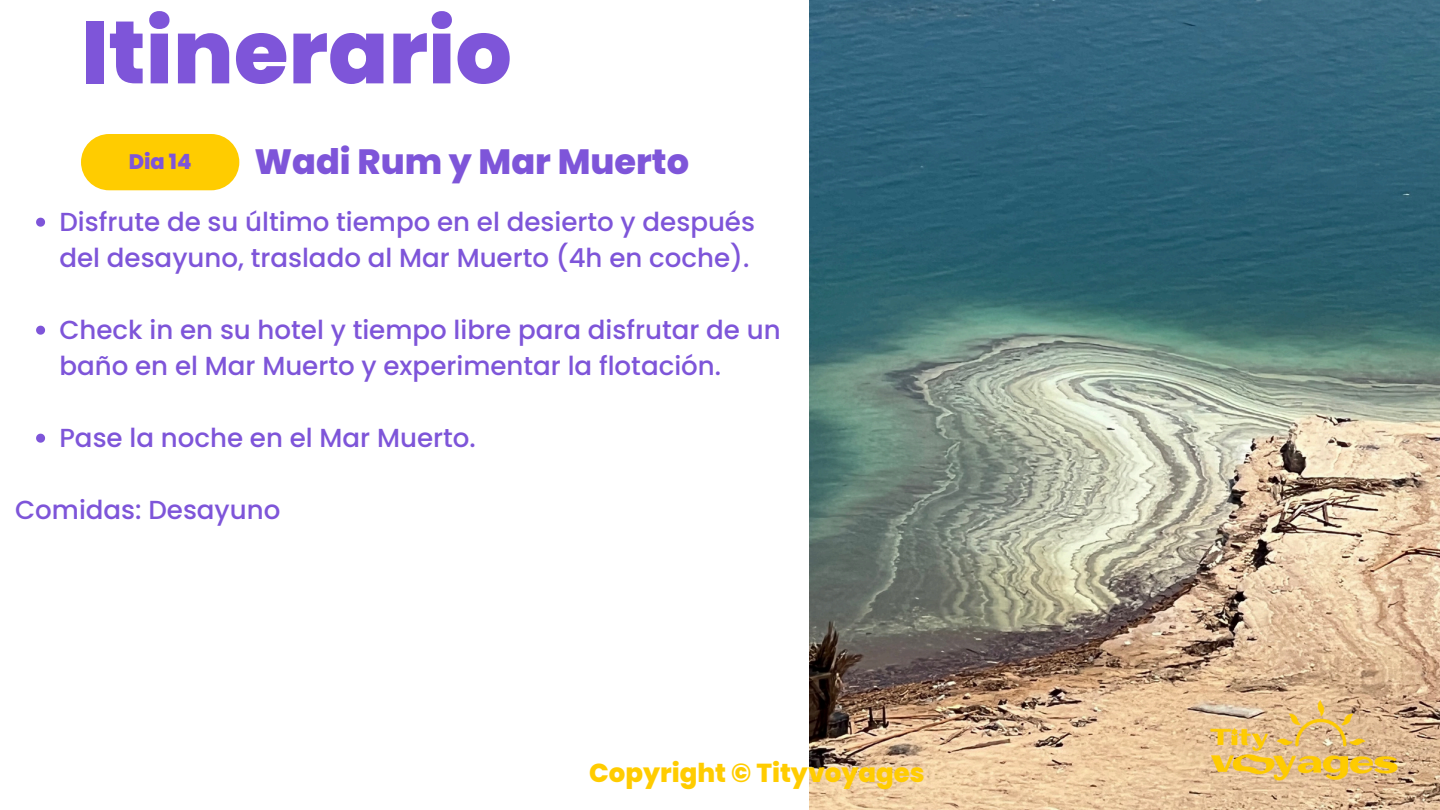
<style>
.page{position:relative;width:1440px;height:810px;background:#fff}
.page>*{position:absolute;margin:0;border:0;box-sizing:border-box;transform-origin:0 0}
.t1{font:800 88.7px "Poppins";color:#7e55d9}
.t2{font:800 35.1px "Poppins";color:#7e55d9}
.t3{font:500 26.1px/36px "Poppins";color:#7e55d9}
.t4{font:800 26px "Poppins";color:#fc0}
.t5{font:800 21px "Poppins";color:#7e55d9}
</style>
<div class="page">
<div style="left:81px;top:134px;width:158px;height:56px;background:#fc0;border-radius:28px"></div>
<img style="left:809px;top:0;width:631px;height:810px">
<img style="left:1198px;top:691px;width:212px;height:99px">
<svg style="left:36px;top:218px;width:9px;height:9px"></svg>
<svg style="left:36px;top:326px;width:9px;height:9px"></svg>
<svg style="left:36px;top:434px;width:9px;height:9px"></svg>
<h3 class="t1" style="left:81px;top:-10px;width:432px">Itinerario</h3>
<h1 class="t5" style="left:129px;top:147px;width:64px">Dia 14</h1>
<p class="t2" style="left:254px;top:137px;width:436px">Wadi Rum y Mar Muerto</p>
<h2 class="t3" style="left:59px;top:204px;width:697px">Disfrute de su último tiempo en el desierto y después del desayuno, traslado al Mar Muerto (4h en coche).</h2>
<p class="t3" style="left:59px;top:312px;width:723px">Check in en su hotel y tiempo libre para disfrutar de un baño en el Mar Muerto y experimentar la flotación.</p>
<p class="t3" style="left:59px;top:420px;width:418px">Pase la noche en el Mar Muerto.</p>
<p class="t3" style="left:15px;top:492px;width:267px">Comidas: Desayuno</p>
<h3 class="t4" style="left:589px;top:754px;width:337px">Copyright © Tityvoyages</h3>
</div>
